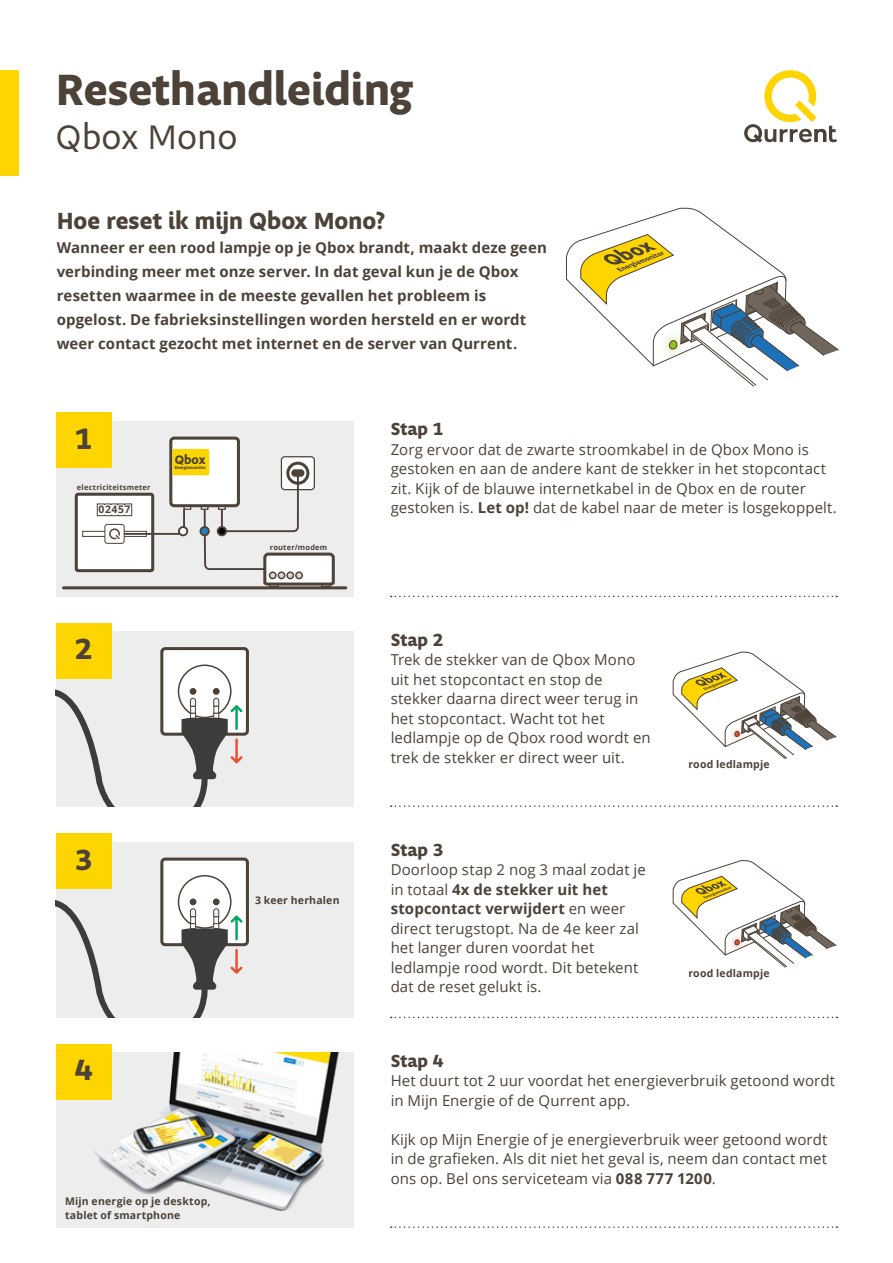
<style>
.page{position:relative;width:893px;height:1263px;background:#fff}
.page>*{position:absolute;margin:0;border:0;box-sizing:border-box;transform-origin:0 0}
.t1{font:700 45px "Obliqua ITC Std";color:#4c4238}
.t2{font:36px "Obliqua ITC Std";color:#4c4238}
.t3{font:700 30px "Obliqua ITC Std";color:#4c4238}
.t4{font:700 24px "Obliqua ITC Std";color:#4c4238}
.t5{font:700 18px "Obliqua ITC Std";color:#4c4238}
.t6{font:15px/19.5px "Open Sans";letter-spacing:.005em;color:#4c4238}
.t7{font:700 15px/24px "Open Sans";letter-spacing:.005em;color:#4c4238}
.t8{font:700 12.75px "Obliqua ITC Std";color:#4c4238}
.t9{font:700 10.5px/13.5px "Open Sans";letter-spacing:.02em;color:#4c4238}
.t10{font:700 7.5px "Open Sans";letter-spacing:.025em;color:#4c4238}
.t11{font:700 4.5px "Obliqua ITC Std";color:#4c4238}
.s1{font-weight:700}
</style>
<div class="page">
<div style="left:0;top:70px;width:19px;height:105px;background:#ffd500"></div>
<div style="left:56px;top:421px;width:297px;height:175px;background:#ededed"></div>
<hr style="left:63px;top:586px;width:283px;height:3px;background:#4c4238">
<div style="left:76px;top:494px;width:77px;height:77px;background:#fff;border-radius:2px"></div>
<div style="left:75px;top:493px;width:79px;height:79px;border:3px solid #4c4238;border-radius:2px"></div>
<div style="left:82px;top:531px;width:65px;height:6px;border:1px solid #4c4238"></div>
<div style="left:171px;top:438px;width:67px;height:68px;background:#fff;border-radius:3px"></div>
<div style="left:169px;top:437px;width:71px;height:70px;border:3px solid #4c4238;border-radius:3px"></div>
<svg style="left:97px;top:449px;width:239px;height:138px"></svg>
<div style="left:179px;top:527px;width:8px;height:8px;background:#fff;border-radius:50%"></div>
<div style="left:178px;top:526px;width:10px;height:10px;border:2px solid #4c4238;border-radius:50%"></div>
<div style="left:56px;top:631px;width:297px;height:176px;background:#ededed"></div>
<div style="left:162px;top:649px;width:85px;height:85px;background:#fff;border-radius:3px"></div>
<div style="left:160px;top:647px;width:89px;height:89px;border:3px solid #4c4238;border-radius:3px"></div>
<div style="left:178px;top:664px;width:54px;height:54px;border:2px solid #4c4238;border-radius:50%"></div>
<div style="left:190px;top:688px;width:6px;height:7px;border:3px solid #4c4238;border-radius:50%"></div>
<div style="left:213px;top:688px;width:7px;height:7px;border:3px solid #4c4238;border-radius:50%"></div>
<svg style="left:56px;top:689px;width:188px;height:118px"></svg>
<div style="left:56px;top:842px;width:297px;height:175px;background:#ededed"></div>
<div style="left:162px;top:859px;width:85px;height:86px;background:#fff;border-radius:3px"></div>
<div style="left:160px;top:857px;width:89px;height:89px;border:3px solid #4c4238;border-radius:3px"></div>
<div style="left:178px;top:875px;width:54px;height:54px;border:2px solid #4c4238;border-radius:50%"></div>
<div style="left:190px;top:898px;width:6px;height:7px;border:3px solid #4c4238;border-radius:50%"></div>
<div style="left:213px;top:898px;width:7px;height:7px;border:3px solid #4c4238;border-radius:50%"></div>
<svg style="left:56px;top:899px;width:188px;height:118px"></svg>
<div style="left:56px;top:1052px;width:297px;height:176px;background:#ededed"></div>
<img style="left:80px;top:1052px;width:259px;height:160px">
<div style="left:56px;top:412px;width:56px;height:56px;background:#ffd500"></div>
<div style="left:56px;top:623px;width:56px;height:55px;background:#ffd500"></div>
<div style="left:56px;top:833px;width:56px;height:56px;background:#ffd500"></div>
<div style="left:56px;top:1044px;width:56px;height:55px;background:#ffd500"></div>
<svg style="left:744px;top:70px;width:93px;height:73px"></svg>
<svg style="left:391px;top:596px;width:446px;height:1px"></svg>
<svg style="left:391px;top:805px;width:446px;height:2px"></svg>
<svg style="left:391px;top:1017px;width:446px;height:1px"></svg>
<svg style="left:391px;top:1226px;width:446px;height:2px"></svg>
<svg style="left:673px;top:651px;width:164px;height:108px"></svg>
<svg style="left:673px;top:860px;width:164px;height:108px"></svg>
<svg style="left:566px;top:208px;width:273px;height:179px"></svg>
<h1 class="t1" style="left:56px;top:64px;width:359px">Resethandleiding</h1>
<h2 class="t2" style="left:56px;top:117px;width:183px">Qbox Mono</h2>
<h3 class="t4" style="left:57px;top:207px;width:331px">Hoe reset ik mijn Qbox Mono?</h3>
<p class="t7" style="left:57px;top:235px;width:492px">Wanneer er een rood lampje op je Qbox brandt, maakt deze geen verbinding meer met onze server. In dat geval kun je de Qbox resetten waarmee in de meeste gevallen het probleem is opgelost. De fabrieksinstellingen worden hersteld en er wordt weer contact gezocht met internet en de server van Qurrent.</p>
<h3 class="t3" style="left:75px;top:421px;width:19px">1</h3>
<p class="t10" style="left:77px;top:482px;width:75px">electriciteitsmeter</p>
<p class="t9" style="left:99px;top:502px;width:33px">02457</p>
<p class="t8" style="left:175px;top:452px;width:32px">Qbox</p>
<p class="t11" style="left:175px;top:465px;width:33px">Energiemonitor</p>
<h3 class="t3" style="left:75px;top:632px;width:19px">2</h3>
<p class="t10" style="left:270px;top:541px;width:59px">router/modem</p>
<h3 class="t3" style="left:75px;top:842px;width:19px">3</h3>
<p class="t9" style="left:255px;top:893px;width:86px">3 keer herhalen</p>
<h3 class="t3" style="left:75px;top:1053px;width:19px">4</h3>
<p class="t9" style="left:65px;top:1194px;width:147px">Mijn energie op je desktop, tablet of smartphone</p>
<p class="t5" style="left:391px;top:419px;width:54px">Stap 1</p>
<p class="t6" style="left:391px;top:439px;width:448px">Zorg ervoor dat de zwarte stroomkabel in de Qbox Mono is gestoken en aan de andere kant de stekker in het stopcontact zit. Kijk of de blauwe internetkabel in de Qbox en de router gestoken is. <span class="s1">Let op!</span> dat de kabel naar de meter is losgekoppelt.</p>
<p class="t5" style="left:391px;top:629px;width:54px">Stap 2</p>
<p class="t6" style="left:391px;top:649px;width:262px">Trek de stekker van de Qbox Mono uit het stopcontact en stop de stekker daarna direct weer terug in het stopcontact. Wacht tot het ledlampje op de Qbox rood wordt en trek de stekker er direct weer uit.</p>
<p class="t5" style="left:391px;top:839px;width:54px">Stap 3</p>
<p class="t6" style="left:391px;top:860px;width:257px">Doorloop stap 2 nog 3 maal zodat je in totaal <span class="s1">4x de stekker uit het stopcontact verwijdert</span> en weer direct terugstopt. Na de 4e keer zal het langer duren voordat het ledlampje rood wordt. Dit betekent dat de reset gelukt is.</p>
<p class="t9" style="left:688px;top:757px;width:83px">rood ledlampje</p>
<p class="t9" style="left:688px;top:966px;width:83px">rood ledlampje</p>
<p class="t5" style="left:391px;top:1050px;width:54px">Stap 4</p>
<p class="t6" style="left:391px;top:1070px;width:446px">Het duurt tot 2 uur voordat het energieverbruik getoond wordt in Mijn Energie of de Qurrent app.</p>
<p class="t6" style="left:391px;top:1129px;width:438px;text-align:justify">Kijk op Mijn Energie of je energieverbruik weer getoond wordt in de grafieken. Als dit niet het geval is, neem dan contact met ons op. Bel ons serviceteam via <span class="s1">088 777 1200</span>.</p>
</div>
